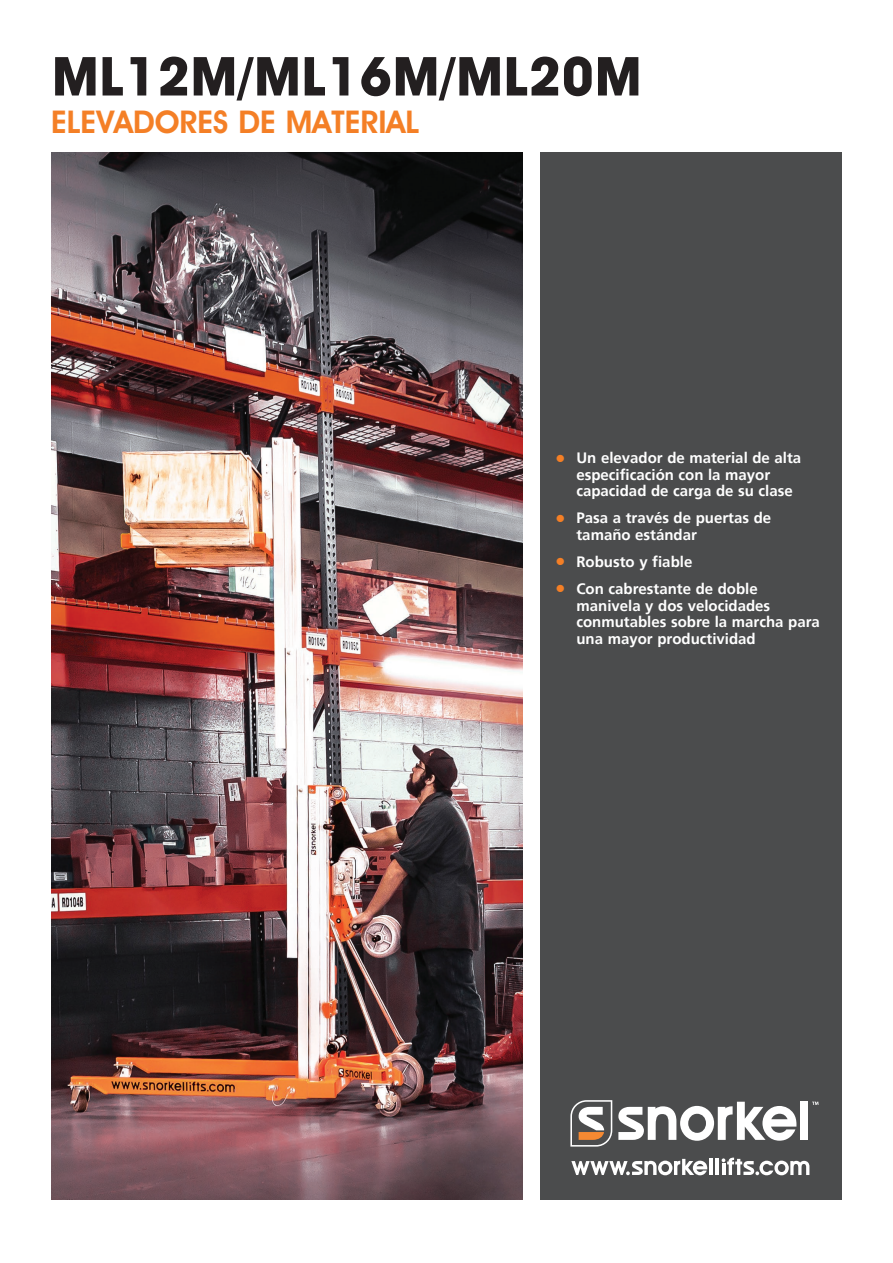
<style>
.page{position:relative;width:893px;height:1263px;background:#fff}
.page>*{position:absolute;margin:0;border:0;box-sizing:border-box;transform-origin:0 0}
.t1{font:700 54px "Avant Garde IT Cby BT";letter-spacing:.02em;color:#231f20}
.t2{font:600 31.5px "Avant Garde IT Cby BT";color:#f47f26}
.t3{font:700 15px/16.5px "Frutiger";color:#fff}
.s1{font-size:21px;color:#f47f26}
</style>
<div class="page">
<div style="left:540px;top:152px;width:301px;height:1047px;background:#4b4c4d"></div>
<hr style="left:709px;top:1159px;width:3px;height:16px;background:#fff">
<hr style="left:716px;top:1159px;width:3px;height:16px;background:#fff">
<svg style="left:571px;top:1159px;width:136px;height:16px"></svg>
<svg style="left:722px;top:1157px;width:87px;height:18px"></svg>
<svg style="left:812px;top:1102px;width:6px;height:3px"></svg>
<div style="left:800px;top:1102px;width:8px;height:38px;background:#fff"></div>
<svg style="left:618px;top:1102px;width:178px;height:39px"></svg>
<svg style="left:570px;top:1100px;width:42px;height:46px"></svg>
<img style="left:51px;top:152px;width:472px;height:1047px">
<p class="t1" style="left:52px;top:43px;width:591px">ML12M/ML16M/ML20M</p>
<p class="t2" style="left:51px;top:102px;width:370px">ELEVADORES DE MATERIAL</p>
<p class="t3" style="left:576px;top:450px;width:226px;text-indent:-21px"><span class="s1">•</span> Un elevador de material de alta especificación con la mayor capacidad de carga de su clase</p>
<p class="t3" style="left:576px;top:510px;width:196px;text-indent:-21px"><span class="s1">•</span> Pasa a través de puertas de tamaño estándar</p>
<p class="t3" style="left:555px;top:554px;width:139px"><span class="s1">•</span> Robusto y fiable</p>
<p class="t3" style="left:576px;top:581px;width:245px;text-indent:-21px"><span class="s1">•</span> Con cabrestante de doble manivela y dos velocidades conmutables sobre la marcha para una mayor productividad</p>
</div>
